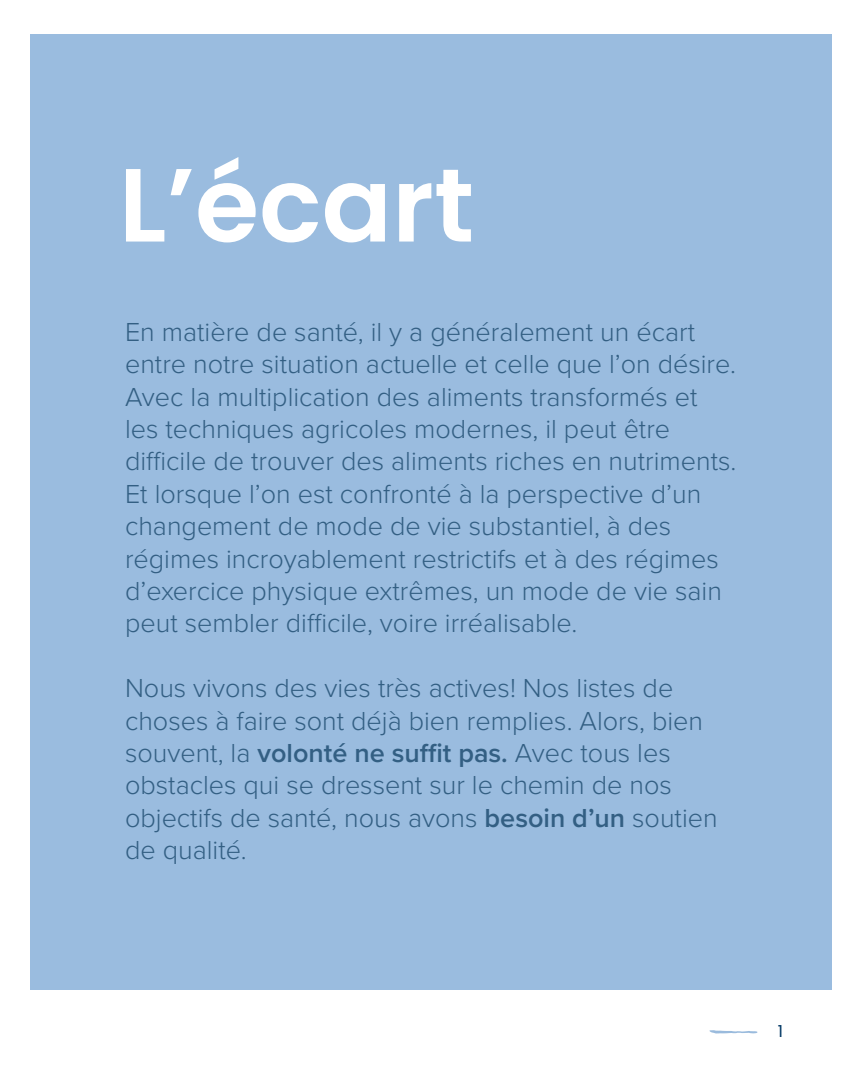
<style>
.page{position:relative;width:864px;height:1080px;background:#fff}
.page>*{position:absolute;margin:0;border:0;box-sizing:border-box;transform-origin:0 0}
.t1{font:600 103.8px "Poppins";color:#fff}
.t2{font:300 27px/32.4px "Proxima Nova";color:#335f83}
.t3{font:16.5px "Poppins";color:#003764}
.s1{font-weight:600}
</style>
<div class="page">
<div style="left:31px;top:34px;width:801px;height:956px;background:#9abcdf"></div>
<svg style="left:709px;top:1030px;width:48px;height:3px"></svg>
<p class="t1" style="left:119px;top:145px;width:357px">L’écart</p>
<p class="t2" style="left:125px;top:314px;width:613px">En matière de santé, il y a généralement un écart entre notre situation actuelle et celle que l’on désire.<br>Avec la multiplication des aliments transformés et les techniques agricoles modernes, il peut être difficile de trouver des aliments riches en nutriments.<br>Et lorsque l’on est confronté à la perspective d’un changement de mode de vie substantiel, à des régimes incroyablement restrictifs et à des régimes d’exercice physique extrêmes, un mode de vie sain peut sembler difficile, voire irréalisable.</p>
<p class="t2" style="left:125px;top:671px;width:594px">Nous vivons des vies très actives! Nos listes de choses à faire sont déjà bien remplies. Alors, bien souvent, la <span class="s1">volonté ne suffit pas.</span> Avec tous les obstacles qui se dressent sur le chemin de nos objectifs de santé, nous avons <span class="s1">besoin d’un</span> soutien de qualité.</p>
<p class="t3" style="left:778px;top:1022px;width:7px">1</p>
</div>
